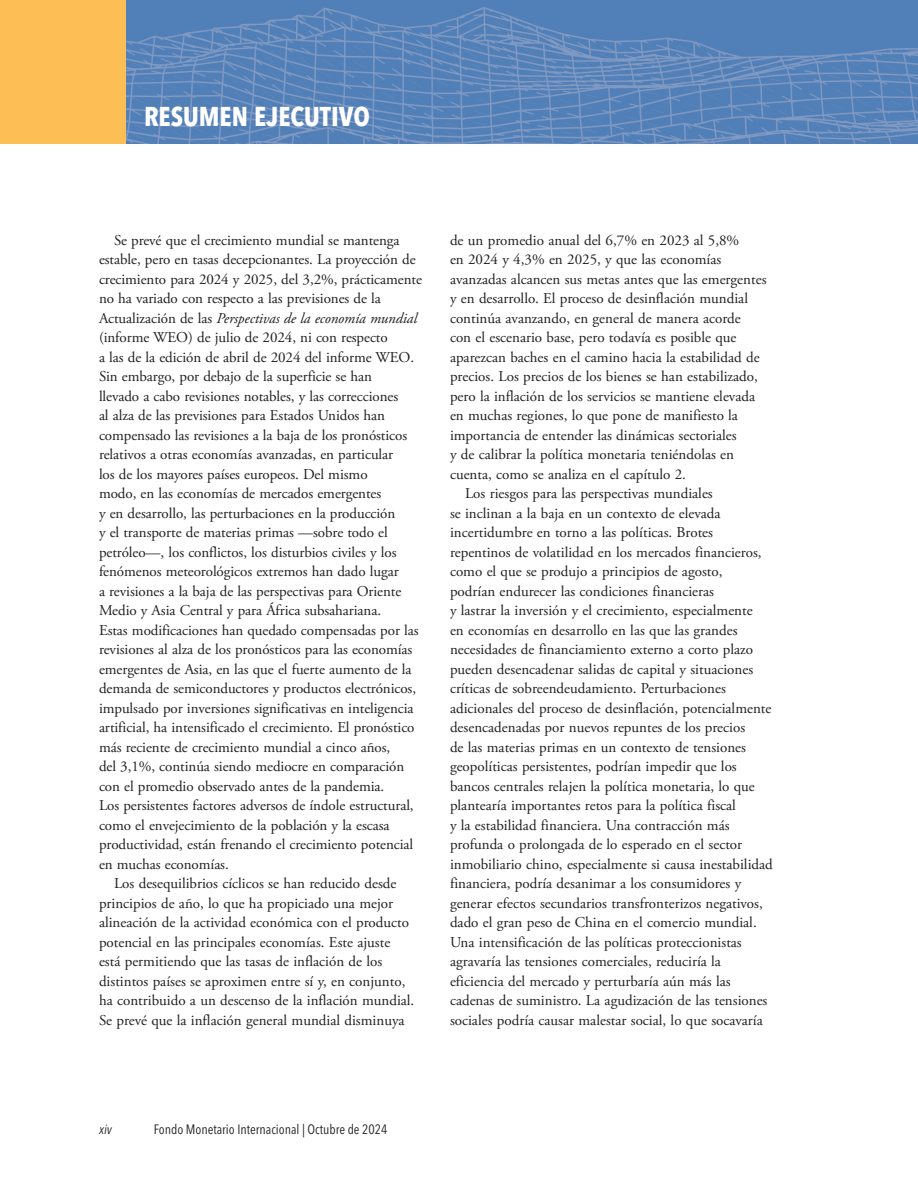
<style>
.page{position:relative;width:918px;height:1188px;background:#fff}
.page>*{position:absolute;margin:0;border:0;box-sizing:border-box;transform-origin:0 0}
.Heading_0{font:700 condensed 27px "Avenir Next W1 G";color:#fff}
.t1{font:15px/19.5px "Adobe Garamond Pro";color:#231f20}
.t2{font:condensed 13.5px "Avenir Next W1 G";color:#231f20}
.t3{font:italic condensed 13.5px "Avenir Next W1 G";color:#231f20}
.s1{font-style:italic}
</style>
<div class="page">
<img style="left:126px;top:0;width:792px;height:144px">
<div style="left:0;top:0;width:126px;height:144px;background:#fdbe56"></div>
<p class="Heading_0" style="left:144px;top:95px;width:228px">RESUMEN EJECUTIVO</p>
<p class="t1" style="left:99px;top:231px;width:325px;text-indent:15px">Se prevé que el crecimiento mundial se mantenga estable, pero en tasas decepcionantes. La proyección de crecimiento para 2024 y 2025, del 3,2%, prácticamente no ha variado con respecto a las previsiones de la Actualización de las <span class="s1">Perspectivas de la economía mundial </span>(informe WEO) de julio de 2024, ni con respecto<br>a las de la edición de abril de 2024 del informe WEO.<br>Sin embargo, por debajo de la superficie se han<br>llevado a cabo revisiones notables, y las correcciones<br>al alza de las previsiones para Estados Unidos han compensado las revisiones a la baja de los pronósticos relativos a otras economías avanzadas, en particular<br>los de los mayores países europeos. Del mismo<br>modo, en las economías de mercados emergentes<br>y en desarrollo, las perturbaciones en la producción<br>y el transporte de materias primas —sobre todo el petróleo—, los conflictos, los disturbios civiles y los fenómenos meteorológicos extremos han dado lugar<br>a revisiones a la baja de las perspectivas para Oriente Medio y Asia Central y para África subsahariana.<br>Estas modificaciones han quedado compensadas por las revisiones al alza de los pronósticos para las economías emergentes de Asia, en las que el fuerte aumento de la demanda de semiconductores y productos electrónicos, impulsado por inversiones significativas en inteligencia artificial, ha intensificado el crecimiento. El pronóstico más reciente de crecimiento mundial a cinco años,<br>del 3,1%, continúa siendo mediocre en comparación con el promedio observado antes de la pandemia.<br>Los persistentes factores adversos de índole estructural, como el envejecimiento de la población y la escasa productividad, están frenando el crecimiento potencial en muchas economías.</p>
<p class="t1" style="left:99px;top:874px;width:317px;text-indent:15px">Los desequilibrios cíclicos se han reducido desde principios de año, lo que ha propiciado una mejor alineación de la actividad económica con el producto potencial en las principales economías. Este ajuste está permitiendo que las tasas de inflación de los distintos países se aproximen entre sí y, en conjunto, ha contribuido a un descenso de la inflación mundial.<br>Se prevé que la inflación general mundial disminuya</p>
<p class="t1" style="left:450px;top:231px;width:318px">de un promedio anual del 6,7% en 2023 al 5,8%<br>en 2024 y 4,3% en 2025, y que las economías avanzadas alcancen sus metas antes que las emergentes y en desarrollo. El proceso de desinflación mundial continúa avanzando, en general de manera acorde<br>con el escenario base, pero todavía es posible que aparezcan baches en el camino hacia la estabilidad de precios. Los precios de los bienes se han estabilizado, pero la inflación de los servicios se mantiene elevada en muchas regiones, lo que pone de manifiesto la importancia de entender las dinámicas sectoriales<br>y de calibrar la política monetaria teniéndolas en cuenta, como se analiza en el capítulo 2.</p>
<p class="t1" style="left:450px;top:484px;width:324px;text-indent:15px">Los riesgos para las perspectivas mundiales<br>se inclinan a la baja en un contexto de elevada incertidumbre en torno a las políticas. Brotes repentinos de volatilidad en los mercados financieros, como el que se produjo a principios de agosto,<br>podrían endurecer las condiciones financieras<br>y lastrar la inversión y el crecimiento, especialmente<br>en economías en desarrollo en las que las grandes necesidades de financiamiento externo a corto plazo pueden desencadenar salidas de capital y situaciones críticas de sobreendeudamiento. Perturbaciones adicionales del proceso de desinflación, potencialmente desencadenadas por nuevos repuntes de los precios<br>de las materias primas en un contexto de tensiones geopolíticas persistentes, podrían impedir que los bancos centrales relajen la política monetaria, lo que plantearía importantes retos para la política fiscal<br>y la estabilidad financiera. Una contracción más profunda o prolongada de lo esperado en el sector inmobiliario chino, especialmente si causa inestabilidad financiera, podría desanimar a los consumidores y generar efectos secundarios transfronterizos negativos, dado el gran peso de China en el comercio mundial.<br>Una intensificación de las políticas proteccionistas agravaría las tensiones comerciales, reduciría la eficiencia del mercado y perturbaría aún más las cadenas de suministro. La agudización de las tensiones sociales podría causar malestar social, lo que socavaría</p>
<p class="t3" style="left:99px;top:1118px;width:14px">xiv</p>
<p class="t2" style="left:154px;top:1118px;width:235px">Fondo Monetario Internacional | Octubre de 2024</p>
</div>
